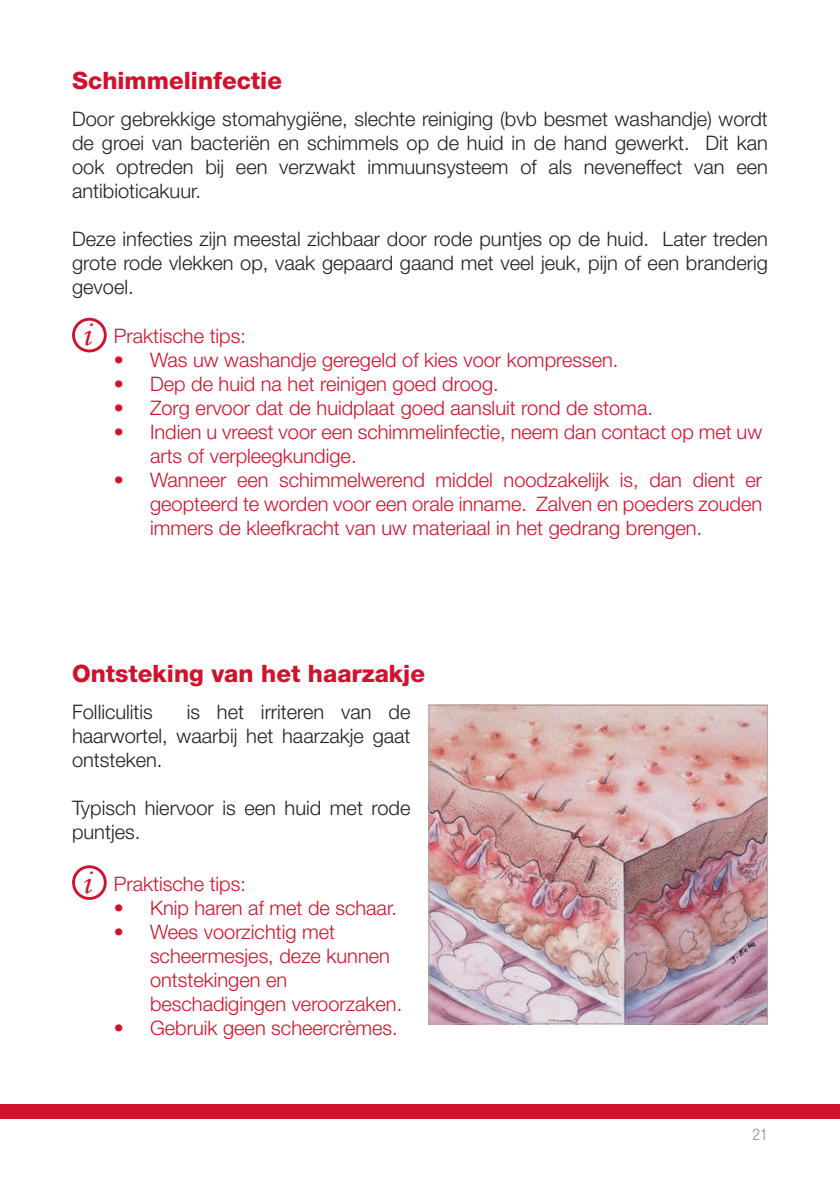
<style>
.page{position:relative;width:840px;height:1191px;background:#fff}
.page>*{position:absolute;margin:0;border:0;box-sizing:border-box;transform-origin:0 0}
.t1{font:34.6px "Monotype Corsiva";color:#d1122c}
.t2{font:800 24px "Helvetica Neue LT Std";color:#d1122c}
.t3{font:300 20px/24px "Helvetica Neue LT Std";color:#d1122c}
.t4{font:300 20px/24px "Helvetica Neue LT Std";color:#231f20;text-align:justify}
.t5{font:300 condensed 16px "Helvetica Neue LT Std";color:#988b87}
</style>
<div class="page">
<div style="left:0;top:1105px;width:839px;height:14px;background:#d1122c"></div>
<div style="left:72px;top:318px;width:35px;height:34px;border:3px solid #d1122c;border-radius:50%"></div>
<img style="left:430px;top:707px;width:335px;height:315px">
<div style="left:428px;top:705px;width:339px;height:319px;border:1px solid #b3a59e"></div>
<div style="left:72px;top:865px;width:35px;height:35px;border:3px solid #d1122c;border-radius:50%"></div>
<p class="t2" style="left:72px;top:66px;width:211px">Schimmelinfectie</p>
<p class="t4" style="left:72px;top:106px;width:697px">Door gebrekkige stomahygiëne, slechte reiniging (bvb besmet washandje) wordt de groei van bacteriën en schimmels op de huid in de hand gewerkt. Dit kan ook optreden bij een verzwakt immuunsysteem of als neveneffect van een antibioticakuur.</p>
<p class="t4" style="left:72px;top:226px;width:697px">Deze infecties zijn meestal zichbaar door rode puntjes op de huid. Later treden grote rode vlekken op, vaak gepaard gaand met veel jeuk, pijn of een branderig gevoel.</p>
<p class="t1" style="left:82px;top:313px;width:10px">i</p>
<p class="t3" style="left:114px;top:324px;width:133px">Praktische tips:</p>
<p class="t3" style="left:114px;top:348px;width:505px">• Was uw washandje geregeld of kies voor kompressen.</p>
<p class="t3" style="left:114px;top:372px;width:386px">• Dep de huid na het reinigen goed droog.</p>
<p class="t3" style="left:114px;top:396px;width:540px">• Zorg ervoor dat de huidplaat goed aansluit rond de stoma.</p>
<p class="t3" style="left:150px;top:420px;width:613px;text-indent:-36px">• Indien u vreest voor een schimmelinfectie, neem dan contact op met uw arts of verpleegkundige.</p>
<p class="t3" style="left:150px;top:468px;width:613px;text-align:justify;text-indent:-36px">• Wanneer een schimmelwerend middel noodzakelijk is, dan dient er geopteerd te worden voor een orale inname. Zalven en poeders zouden immers de kleefkracht van uw materiaal in het gedrang brengen.</p>
<p class="t2" style="left:72px;top:659px;width:354px">Ontsteking van het haarzakje</p>
<p class="t4" style="left:72px;top:699px;width:82px">Folliculitis</p>
<p class="t4" style="left:72px;top:699px;width:340px;text-indent:115px">is het irriteren van de haarwortel, waarbij het haarzakje gaat ontsteken.</p>
<p class="t4" style="left:72px;top:795px;width:340px">Typisch hiervoor is een huid met rode puntjes.</p>
<p class="t1" style="left:82px;top:861px;width:10px">i</p>
<p class="t3" style="left:114px;top:871px;width:133px">Praktische tips:</p>
<p class="t3" style="left:114px;top:895px;width:284px">• Knip haren af met de schaar.</p>
<p class="t3" style="left:150px;top:919px;width:253px;text-indent:-36px">• Wees voorzichtig met scheermesjes, deze kunnen ontstekingen en beschadigingen veroorzaken.</p>
<p class="t3" style="left:114px;top:1015px;width:285px">• Gebruik geen scheercrèmes.</p>
<p class="t5" style="left:752px;top:1124px;width:17px">21</p>
</div>
